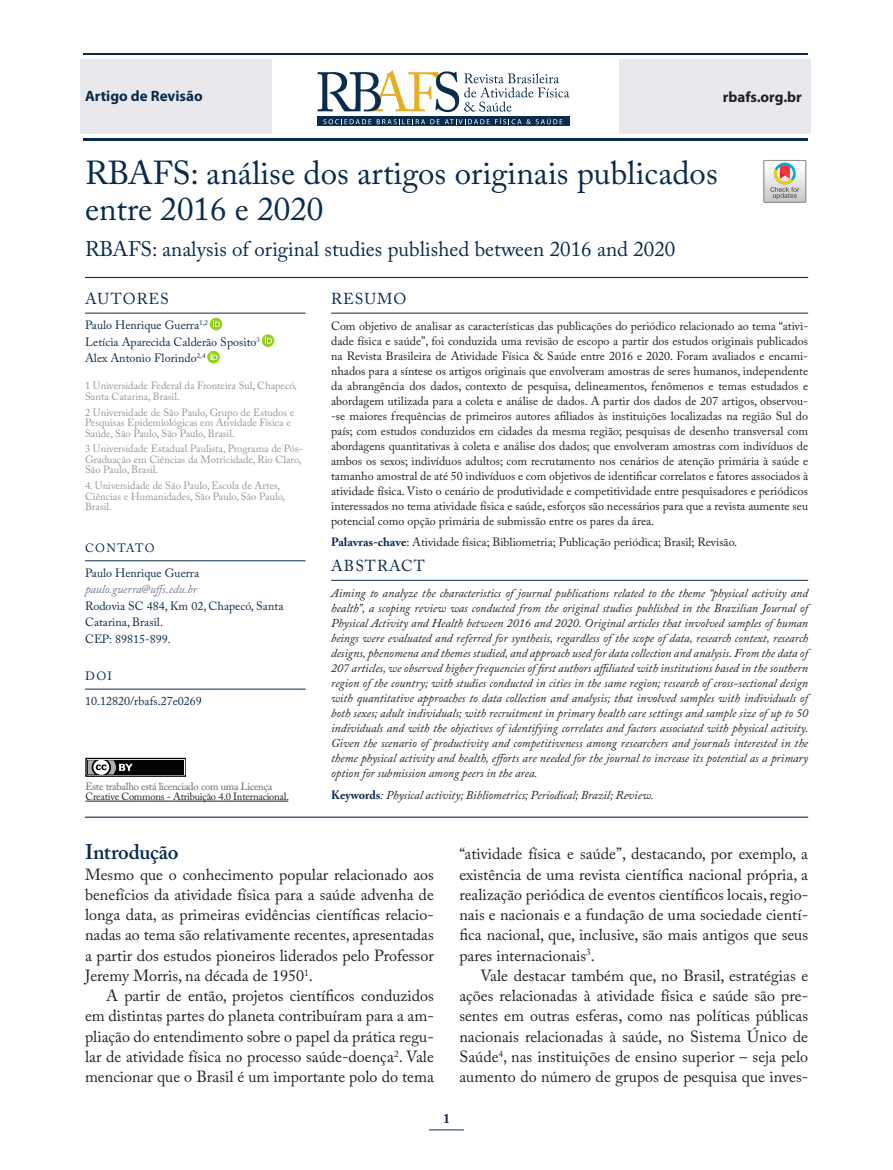
<style>
.page{position:relative;width:893px;height:1170px;background:#fff}
.page>*{position:absolute;margin:0;border:0;box-sizing:border-box;transform-origin:0 0}
.t1{font:33px/36px "Adobe Caslon Pro";color:#0b2b4b}
.t2{font:21px "Adobe Caslon Pro";color:#0b2b4b}
.t3{font:600 21px "Adobe Caslon Pro";letter-spacing:-.015em;color:#0b2b4b}
.t4{font:16.05px/20.2px "Adobe Caslon Pro";color:#231f20;text-align:justify}
.t5{font:15.75px "Adobe Caslon Pro";letter-spacing:.065em;color:#0b2b4b}
.t6{font:700 15px "Myriad Pro";color:#0b2b4b}
.t7{font:700 15px "Myriad Pro";color:#231f20}
.t8{font:700 13.5px "Adobe Caslon Pro";color:#0b2b4b}
.t9{font:12px/15px "Adobe Caslon Pro";color:#231f20;text-align:justify}
.t10{font:italic 12px/15px "Adobe Caslon Pro";color:#231f20;text-align:justify}
.t11{font:12px/16.5px "Adobe Caslon Pro";color:#0b2b4b}
.t12{font:italic 12px "Adobe Caslon Pro";color:#72768d}
.t13{font:10.5px/10.5px "Adobe Caslon Pro";color:#949698}
.t14{font:10.5px "Adobe Caslon Pro";letter-spacing:-.02em;color:#231f20}
.t15{font:10.5px "Adobe Caslon Pro";letter-spacing:-.02em;color:#636466}
.s1{font-weight:700;color:#0b2b4b}
.s2{font-weight:700;font-style:normal;color:#0b2b4b}
</style>
<div class="page">
<div style="left:619px;top:59px;width:192px;height:75px;background:#e9e9ed"></div>
<div style="left:80px;top:59px;width:192px;height:75px;background:#e9e9ed"></div>
<hr style="left:83px;top:53px;width:725px;height:2px;background:#0b2b4b">
<hr style="left:83px;top:138px;width:725px;height:2px;background:#0b2b4b">
<svg style="left:318px;top:117px;width:252px;height:9px"></svg>
<svg style="left:323px;top:119px;width:48px;height:5px"></svg>
<svg style="left:377px;top:118px;width:185px;height:6px"></svg>
<svg style="left:318px;top:70px;width:251px;height:42px"></svg>
<hr style="left:429px;top:1129px;width:35px;height:1px;background:#0b2b4b">
<div style="left:86px;top:758px;width:100px;height:18px;background:#dcdcdc"></div>
<div style="left:85px;top:757px;width:101px;height:19px;border:1px solid #020304"></div>
<div style="left:88px;top:760px;width:96px;height:14px;background:#020304"></div>
<svg style="left:85px;top:757px;width:48px;height:20px"></svg>
<hr style="left:85px;top:800px;width:203px;height:1px;background:#231f20">
<hr style="left:85px;top:277px;width:723px;height:1px;background:#0b2b4b">
<hr style="left:85px;top:313px;width:221px;height:1px;background:#0b2b4b">
<hr style="left:85px;top:560px;width:221px;height:1px;background:#0b2b4b">
<hr style="left:85px;top:688px;width:221px;height:1px;background:#0b2b4b">
<svg style="left:210px;top:318px;width:12px;height:12px"></svg>
<svg style="left:262px;top:334px;width:12px;height:13px"></svg>
<svg style="left:207px;top:351px;width:13px;height:12px"></svg>
<hr style="left:331px;top:313px;width:477px;height:1px;background:#0b2b4b">
<hr style="left:331px;top:580px;width:477px;height:1px;background:#0b2b4b">
<hr style="left:85px;top:816px;width:723px;height:1px;background:#0b2b4b">
<svg style="left:764px;top:160px;width:42px;height:42px"></svg>
<p class="t6" style="left:85px;top:88px;width:119px">Artigo de Revisão</p>
<p class="t7" style="left:723px;top:88px;width:81px">rbafs.org.br</p>
<h1 class="t1" style="left:85px;top:155px;width:634px">RBAFS: análise dos artigos originais publicados entre 2016 e 2020</h1>
<h2 class="t2" style="left:85px;top:236px;width:592px">RBAFS: analysis of original studies published between 2016 and 2020</h2>
<h3 class="t5" style="left:85px;top:289px;width:85px">AUTORES</h3>
<p class="t11" style="left:85px;top:317px;width:176px">Paulo Henrique Guerra<sup>1,2<br></sup>Letícia Aparecida Calderão Sposito<sup>3<br></sup>Alex Antonio Florindo<sup>2,4</sup></p>
<p class="t13" style="left:85px;top:380px;width:213px">1 Universidade Federal da Fronteira Sul, Chapecó,<br>Santa Catarina, Brasil.</p>
<p class="t13" style="left:85px;top:406px;width:211px">2 Universidade de São Paulo, Grupo de Estudos e<br>Pesquisas Epidemiológicas em Atividade Física e<br>Saúde, São Paulo, São Paulo, Brasil.</p>
<p class="t13" style="left:85px;top:443px;width:220px">3 Universidade Estadual Paulista, Programa de Pós-<br>Graduação em Ciências da Motricidade, Rio Claro,<br>São Paulo, Brasil.</p>
<p class="t13" style="left:85px;top:480px;width:202px">4. Universidade de São Paulo, Escola de Artes,<br>Ciências e Humanidades, São Paulo, São Paulo,<br>Brasil.</p>
<p class="t11" style="left:85px;top:535px;width:116px;line-height:25px">CONTATO<br>Paulo Henrique Guerra</p>
<p class="t12" style="left:85px;top:582px;width:114px">paulo.guerra@uffs.edu.br</p>
<p class="t11" style="left:85px;top:597px;width:200px">Rodovia SC 484, Km 02, Chapecó, Santa<br>Catarina, Brasil.<br>CEP: 89815-899.</p>
<p class="t11" style="left:85px;top:663px;width:118px;line-height:25px">DOI<br>10.12820/rbafs.27e0269</p>
<h3 class="t5" style="left:331px;top:289px;width:77px">RESUMO</h3>
<p class="t9" style="left:331px;top:318px;width:479px">Com objetivo de analisar as características das publicações do periódico relacionado ao tema “ativi&shy;dade física e saúde”, foi conduzida uma revisão de escopo a partir dos estudos originais publicados na Revista Brasileira de Atividade Física &amp; Saúde entre 2016 e 2020. Foram avaliados e encami&shy;nhados para a síntese os artigos originais que envolveram amostras de seres humanos, independente da abrangência dos dados, contexto de pesquisa, delineamentos, fenômenos e temas estudados e abordagem utilizada para a coleta e análise de dados. A partir dos dados de 207 artigos, observou--se maiores frequências de primeiros autores afiliados às instituições localizadas na região Sul do país; com estudos conduzidos em cidades da mesma região; pesquisas de desenho transversal com abordagens quantitativas à coleta e análise dos dados; que envolveram amostras com indivíduos de ambos os sexos; indivíduos adultos; com recrutamento nos cenários de atenção primária à saúde e tamanho amostral de até 50 indivíduos e com objetivos de identificar correlatos e fatores associados à atividade física. Visto o cenário de produtividade e competitividade entre pesquisadores e periódicos interessados no tema atividade física e saúde, esforços são necessários para que a revista aumente seu potencial como opção primária de submissão entre os pares da área.</p>
<p class="t9" style="left:331px;top:534px;width:408px"><span class="s1">Palavras-chave</span>: Atividade física; Bibliometria; Publicação periódica; Brasil; Revisão.</p>
<h3 class="t5" style="left:331px;top:556px;width:95px">ABSTRACT</h3>
<p class="t10" style="left:331px;top:585px;width:479px">Aiming to analyze the characteristics of journal publications related to the theme “physical activity and health”, a scoping review was conducted from the original studies published in the Brazilian Journal of Physical Activity and Health between 2016 and 2020. Original articles that involved samples of human beings were evaluated and referred for synthesis, regardless of the scope of data, research context, research designs, phenomena and themes studied, and approach used for data collection and analysis. From the data of 207 articles, we observed higher frequencies of first authors affiliated with institutions based in the southern region of the country; with studies conducted in cities in the same region; research of cross-sectional design with quantitative approaches to data collection and analysis; that involved samples with individuals of both sexes; adult individuals; with recruitment in primary health care settings and sample size of up to 50 individuals and with the objectives of identifying correlates and factors associated with physical activity.<br>Given the scenario of productivity and competitiveness among researchers and journals interested in the theme physical activity and health, efforts are needed for the journal to increase its potential as a primary option for submission among peers in the area.</p>
<p class="t10" style="left:331px;top:786px;width:324px"><span class="s2">Keywords</span>: Physical activity; Bibliometrics; Periodical; Brazil; Review.</p>
<p class="t15" style="left:85px;top:779px;width:188px">Este trabalho está licenciado com uma Licença</p>
<p class="t14" style="left:85px;top:790px;width:205px">Creative Commons - Atribuição 4.0 Internacional.</p>
<h2 class="t3" style="left:85px;top:839px;width:95px">Introdução</h2>
<p class="t4" style="left:85px;top:863px;width:350px">Mesmo que o conhecimento popular relacionado aos benefícios da atividade física para a saúde advenha de longa data, as primeiras evidências científicas relacio&shy;nadas ao tema são relativamente recentes, apresentadas a partir dos estudos pioneiros liderados pelo Professor Jeremy Morris, na década de 1950<sup>1</sup>.</p>
<p class="t4" style="left:85px;top:985px;width:350px;text-indent:21px">A partir de então, projetos científicos conduzidos em distintas partes do planeta contribuíram para a am&shy;pliação do entendimento sobre o papel da prática regu&shy;lar de atividade física no processo saúde-doença<sup>2</sup>. Vale mencionar que o Brasil é um importante polo do tema</p>
<p class="t4" style="left:459px;top:843px;width:350px">“atividade física e saúde”, destacando, por exemplo, a existência de uma revista científica nacional própria, a realização periódica de eventos científicos locais, regio&shy;nais e nacionais e a fundação de uma sociedade cientí&shy;fica nacional, que, inclusive, são mais antigos que seus pares internacionais<sup>3</sup>.</p>
<p class="t4" style="left:459px;top:965px;width:350px;text-indent:21px">Vale destacar também que, no Brasil, estratégias e ações relacionadas à atividade física e saúde são pre&shy;sentes em outras esferas, como nas políticas públicas nacionais relacionadas à saúde, no Sistema Único de Saúde<sup>4</sup>, nas instituições de ensino superior – seja pelo aumento do número de grupos de pesquisa que inves-</p>
<p class="t8" style="left:443px;top:1110px;width:8px">1</p>
</div>
